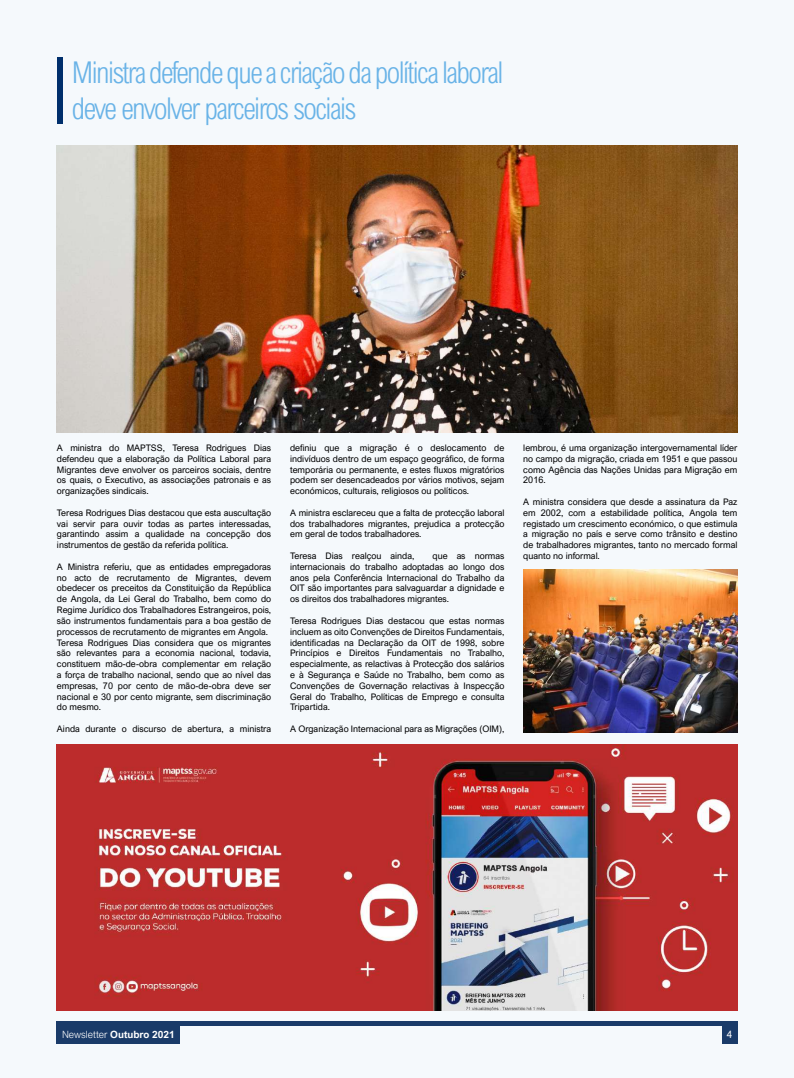
<style>
.page{position:relative;width:794px;height:1078px;background:#fff}
.page>*{position:absolute;margin:0;border:0;box-sizing:border-box;transform-origin:0 0}
.t1{font:300 30px/36px "Arial Nova Cond";letter-spacing:-.05em;color:#69b3e7}
.t2{font:700 10px "Arial Nova";color:#fff}
.t3{font:10px "Arial Nova";color:#fff}
.t4{font:9px/10.8px "Arial Nova";color:#000001;text-align:justify}
.s1{font-weight:300}
</style>
<div class="page">
<div style="left:0;top:0;width:794px;height:1077px;background:#f5f9fc"></div>
<div style="left:57px;top:1020px;width:123px;height:23px;background:#1a3b69"></div>
<div style="left:57px;top:1020px;width:680px;height:5px;background:#1a3b69"></div>
<div style="left:722px;top:1020px;width:15px;height:23px;background:#1a3b69"></div>
<div style="left:57px;top:57px;width:6px;height:67px;background:#002f6c"></div>
<img style="left:57px;top:145px;width:680px;height:287px">
<img style="left:523px;top:569px;width:214px;height:163px">
<img style="left:57px;top:744px;width:680px;height:266px">
<h1 class="t1" style="left:72px;top:54px;width:433px">Ministra defende que a criação da política laboral deve envolver parceiros sociais</h1>
<p class="t4" style="left:57px;top:442px;width:216px">A ministra do MAPTSS, Teresa Rodrigues Dias defendeu que a elaboração da Política Laboral para Migrantes deve envolver os parceiros sociais, dentre os quais, o Executivo, as associações patronais e as organizações sindicais.</p>
<p class="t4" style="left:57px;top:507px;width:216px">Teresa Rodrigues Dias destacou que esta auscultação vai servir para ouvir todas as partes interessadas, garantindo assim a qualidade na concepção dos instrumentos de gestão da referida política.</p>
<p class="t4" style="left:57px;top:561px;width:216px;text-align:left">A Ministra referiu, que as entidades empregadoras no acto de recrutamento de Migrantes, devem obedecer os preceitos da Constituição da República de Angola, da Lei Geral do Trabalho, bem como do Regime Jurídico dos Trabalhadores Estrangeiros, pois, são instrumentos fundamentais para a boa gestão de processos de recrutamento de migrantes em Angola.<br>Teresa Rodrigues Dias considera que os migrantes são relevantes para a economia nacional, todavia, constituem mão-de-obra complementar em relação a força de trabalho nacional, sendo que ao nível das empresas, 70 por cento de mão-de-obra deve ser nacional e 30 por cento migrante, sem discriminação do mesmo.</p>
<p class="t4" style="left:57px;top:723px;width:216px">Ainda durante o discurso de abertura, a ministra</p>
<p class="t4" style="left:290px;top:442px;width:216px">definiu que a migração é o deslocamento de indivíduos dentro de um espaço geográfico, de forma temporária ou permanente, e estes fluxos migratórios podem ser desencadeados por vários motivos, sejam económicos, culturais, religiosos ou políticos.</p>
<p class="t4" style="left:290px;top:507px;width:216px">A ministra esclareceu que a falta de protecção laboral dos trabalhadores migrantes, prejudica a protecção em geral de todos trabalhadores.</p>
<p class="t4" style="left:290px;top:550px;width:126px">Teresa Dias realçou ainda,</p>
<p class="t4" style="left:290px;top:550px;width:216px;text-indent:142px">que as normas internacionais do trabalho adoptadas ao longo dos anos pela Conferência Internacional do Trabalho da OIT são importantes para salvaguardar a dignidade e os direitos dos trabalhadores migrantes.</p>
<p class="t4" style="left:290px;top:615px;width:216px">Teresa Rodrigues Dias destacou que estas normas incluem as oito Convenções de Direitos Fundamentais, identificadas na Declaração da OIT de 1998, sobre Princípios e Direitos Fundamentais no Trabalho, especialmente, as relactivas à Protecção dos salários e à Segurança e Saúde no Trabalho, bem como as Convenções de Governação relactivas à Inspecção Geral do Trabalho, Políticas de Emprego e consulta Tripartida.</p>
<p class="t4" style="left:290px;top:723px;width:216px">A Organização Internacional para as Migrações (OIM),</p>
<p class="t4" style="left:523px;top:442px;width:216px">lembrou, é uma organização intergovernamental líder no campo da migração, criada em 1951 e que passou como Agência das Nações Unidas para Migração em 2016.</p>
<p class="t4" style="left:523px;top:496px;width:216px">A ministra considera que desde a assinatura da Paz em 2002, com a estabilidade política, Angola tem registado um crescimento económico, o que estimula a migração no país e serve como trânsito e destino de trabalhadores migrantes, tanto no mercado formal quanto no informal.</p>
<p class="t2" style="left:62px;top:1028px;width:114px"><span class="s1">Newsletter</span> Outubro 2021</p>
<p class="t3" style="left:727px;top:1028px;width:7px">4</p>
</div>
